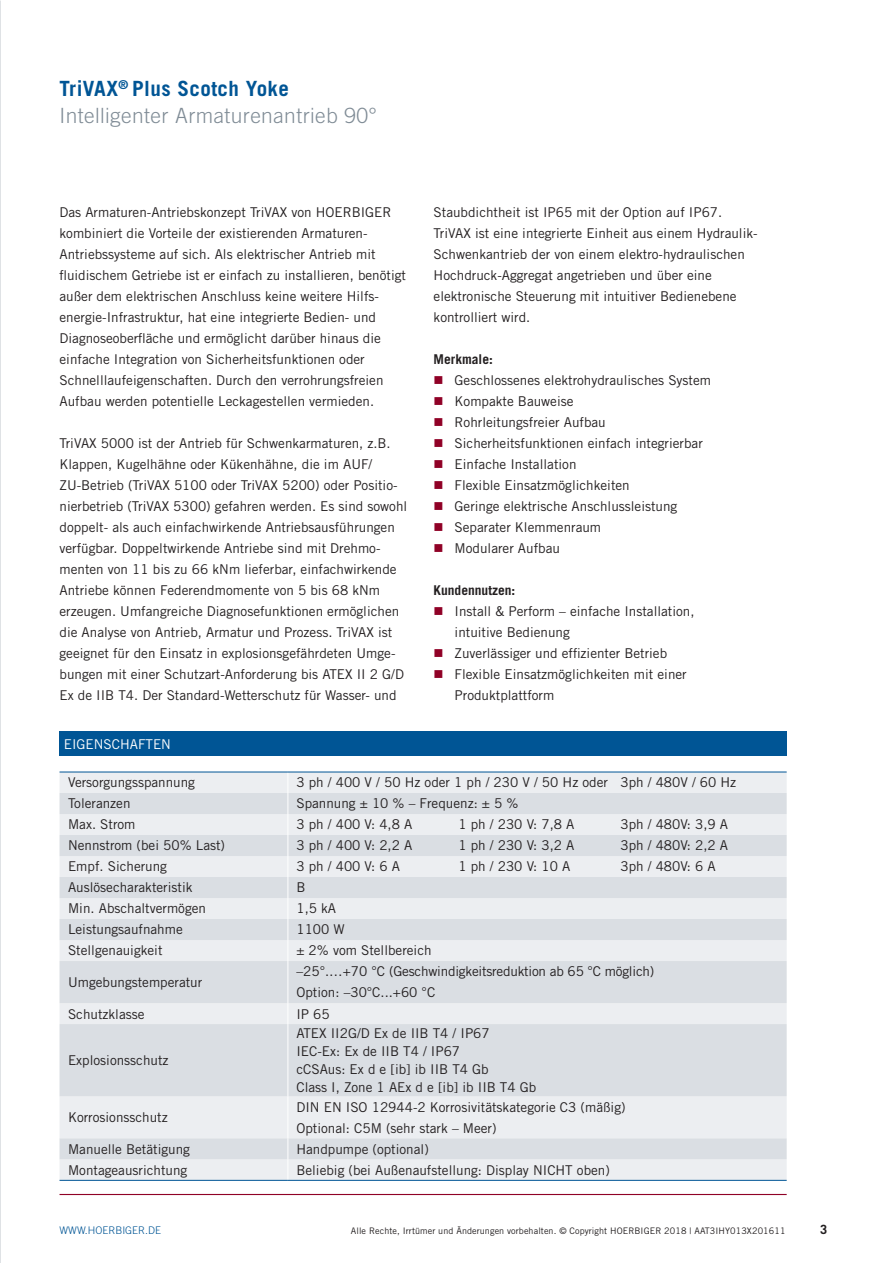
<style>
.page{position:relative;width:893px;height:1263px;background:#fff}
.page>*{position:absolute;margin:0;border:0;box-sizing:border-box;transform-origin:0 0}
.t1{font:300 21px/27px "Trade Gothic LT Std";letter-spacing:.02em;color:#808c96}
.t2{font:13.5px/21px "Trade Gothic LT Std";color:#231f20}
.t3{font:700 13.5px "Trade Gothic LT Std";color:#231f20}
.t4{font:13.5px "Trade Gothic LT Std";color:#fff}
.t5{font:700 12.75px "Trade Gothic LT Std";color:#231f20}
.t6{font:300 10.5px "Trade Gothic LT Std";color:#005595}
.t7{font:9px "Trade Gothic LT Std";letter-spacing:.01em;color:#231f20}
.s1{font-weight:700;color:#005595}
.s2{color:#900126}
</style>
<div class="page">
<hr style="left:60px;top:1194px;width:727px;height:1px;background:#900126">
<div style="left:60px;top:732px;width:727px;height:24px;background:#005595"></div>
<div style="left:60px;top:773px;width:727px;height:407px;background:#eceef1"></div>
<svg style="left:60px;top:793px;width:727px;height:366px;fill:#dadee3"></svg>
<svg style="left:288px;top:773px;width:1px;height:188px"></svg>
<hr style="left:288px;top:961px;width:1px;height:42px;background:#fff">
<svg style="left:288px;top:1003px;width:1px;height:21px"></svg>
<hr style="left:288px;top:1024px;width:1px;height:72px;background:#fff">
<hr style="left:288px;top:1096px;width:1px;height:42px;background:#fff">
<svg style="left:288px;top:1138px;width:1px;height:42px"></svg>
<hr style="left:60px;top:772px;width:228px;height:1px;background:#005595">
<hr style="left:60px;top:1180px;width:228px;height:1px;background:#005595">
<hr style="left:288px;top:1180px;width:499px;height:1px;background:#005595">
<hr style="left:288px;top:772px;width:499px;height:1px;background:#005595">
<h1 class="t1" style="left:60px;top:75px;width:319px"><span class="s1">TriVAX</span><sup>®</sup> <span class="s1">Plus Scotch Yoke<br></span>I ntelligenter Armaturenantrieb 90°</h1>
<p class="t2" style="left:60px;top:201px;width:348px">Das Armaturen-Antriebskonzept TriVAX von HOERBIGER kombiniert die Vorteile der existierenden Armaturen-Antriebssysteme auf sich. Als elektrischer Antrieb mit fluidischem Getriebe ist er einfach zu installieren, benötigt außer dem elektrischen Anschluss keine weitere Hilfs&shy;energie-Infrastruktur, hat eine integrierte Bedien- und Diagnoseoberfläche und ermöglicht darüber hinaus die einfache Integration von Sicherheitsfunktionen oder Schnelllaufeigenschaften. Durch den verrohrungsfreien Aufbau werden potentielle Leckagestellen vermieden.</p>
<p class="t2" style="left:60px;top:432px;width:349px">TriVAX 5000 ist der Antrieb für Schwenkarmaturen, z.B.<br>Klappen, Kugelhähne oder Kükenhähne, die im AUF/<br>ZU -Betrieb (TriVAX 5100 oder TriVAX 5200) oder Positio&shy;nierbetrieb (TriVAX 5300) gefahren werden. Es sind sowohl doppelt- als auch einfachwirkende Antriebsausführungen verfügbar. Doppeltwirkende Antriebe sind mit Drehmo&shy;menten von 11 bis zu 66 kN m lieferbar, einfachwirkende Antriebe können Federendmomente von 5 bis 68 kN m erzeugen. U mfangreiche Diagnosefunktionen ermöglichen die Analyse von Antrieb, Armatur und Prozess. TriVAX ist geeignet für den Einsatz in explosionsgefährdeten U mge&shy;bungen mit einer Schutzart-Anforderung bis ATEX II 2 G/D Ex de IIB T4. Der Standard-Wetterschutz für Wasser- und</p>
<p class="t2" style="left:434px;top:201px;width:326px">Staubdichtheit ist IP65 mit der Option auf IP67.<br>TriVAX ist eine integrierte Einheit aus einem Hydraulik-Schwenkantrieb der von einem elektro-hydraulischen Hochdruck-Aggregat angetrieben und über eine elektronische Steuerung mit intuitiver Bedienebene kontrolliert wird.</p>
<p class="t3" style="left:434px;top:351px;width:61px">Merkmale:</p>
<p class="t2" style="left:434px;top:369px;width:279px"><span class="s2">■</span> Geschlossenes elektrohydraulisches System</p>
<p class="t2" style="left:434px;top:390px;width:141px"><span class="s2">■</span> Kompakte Bauweise</p>
<p class="t2" style="left:434px;top:411px;width:174px"><span class="s2">■</span> Rohrleitungsfreier Aufbau</p>
<p class="t2" style="left:434px;top:432px;width:271px"><span class="s2">■</span> Sicherheitsfunktionen einfach integrierbar</p>
<p class="t2" style="left:434px;top:453px;width:144px"><span class="s2">■</span> Einfache Installation</p>
<p class="t2" style="left:434px;top:474px;width:198px"><span class="s2">■</span> Flexible Einsatzmöglichkeiten</p>
<p class="t2" style="left:434px;top:495px;width:245px"><span class="s2">■</span> Geringe elektrische Anschlussleistung</p>
<p class="t2" style="left:434px;top:516px;width:169px"><span class="s2">■</span> Separater Klemmenraum</p>
<p class="t2" style="left:434px;top:537px;width:128px"><span class="s2">■</span> Modularer Aufbau</p>
<p class="t3" style="left:434px;top:582px;width:83px">Kundennutzen:</p>
<p class="t2" style="left:455px;top:600px;width:241px;text-indent:-21px"><span class="s2">■</span> Install &amp; Perform – einfache Installation, intuitive Bedienung</p>
<p class="t2" style="left:434px;top:642px;width:235px"><span class="s2">■</span> Zuverlässiger und effizienter Betrieb</p>
<p class="t2" style="left:455px;top:663px;width:234px;text-indent:-21px"><span class="s2">■</span> Flexible Einsatzmöglichkeiten mit einer<br>Produktplattform</p>
<p class="t4" style="left:64px;top:736px;width:58px">Eigenscha</p>
<p class="t4" style="left:138px;top:736px;width:35px">fte n</p>
<p class="t2" style="left:68px;top:772px;width:129px">Versorgungsspannung</p>
<p class="t2" style="left:296px;top:772px;width:441px">3 ph / 400 V / 50 Hz oder 1 ph / 230 V / 50 Hz oder 3ph / 480V / 60 Hz</p>
<p class="t2" style="left:68px;top:793px;width:64px">Toleranzen</p>
<p class="t2" style="left:296px;top:793px;width:224px">Spannung ± 10 % – Frequenz: ± 5 %</p>
<p class="t2" style="left:68px;top:814px;width:69px">Max. Strom</p>
<p class="t2" style="left:296px;top:814px;width:117px">3 ph / 400 V: 4,8 A</p>
<p class="t2" style="left:458px;top:814px;width:117px">1 ph / 230 V: 7,8 A</p>
<p class="t2" style="left:620px;top:814px;width:109px">3ph / 480V: 3,9 A</p>
<p class="t2" style="left:68px;top:835px;width:159px">N ennstrom (bei 50% Last)</p>
<p class="t2" style="left:296px;top:835px;width:117px">3 ph / 400 V: 2,2 A</p>
<p class="t2" style="left:458px;top:835px;width:117px">1 ph / 230 V: 3,2 A</p>
<p class="t2" style="left:620px;top:835px;width:109px">3ph / 480V: 2,2 A</p>
<p class="t2" style="left:68px;top:856px;width:100px">Empf. Sicherung</p>
<p class="t2" style="left:296px;top:856px;width:105px">3 ph / 400 V: 6 A</p>
<p class="t2" style="left:458px;top:856px;width:113px">1 ph / 230 V: 10 A</p>
<p class="t2" style="left:620px;top:856px;width:97px">3ph / 480V: 6 A</p>
<p class="t2" style="left:68px;top:877px;width:126px">Auslösecharakteristik</p>
<p class="t2" style="left:296px;top:877px;width:11px">B</p>
<p class="t2" style="left:68px;top:898px;width:139px">Min. Abschaltvermögen</p>
<p class="t2" style="left:296px;top:898px;width:41px">1,5 kA</p>
<p class="t2" style="left:68px;top:919px;width:116px">Leistungsaufnahme</p>
<p class="t2" style="left:296px;top:919px;width:49px">1100 W</p>
<p class="t2" style="left:68px;top:940px;width:96px">Stellgenauigkeit</p>
<p class="t2" style="left:296px;top:940px;width:137px">± 2% vom Stellbereich</p>
<p class="t2" style="left:68px;top:971px;width:136px">U mgebungstemperatur</p>
<p class="t2" style="left:296px;top:961px;width:359px">–25°.…+70 °C (Geschwindigkeitsreduktion ab 65 °C möglich)<br>Option: –30°C...+60 °C</p>
<p class="t2" style="left:68px;top:1003px;width:78px">Schutzklasse</p>
<p class="t2" style="left:296px;top:1003px;width:35px">IP 65</p>
<p class="t2" style="left:68px;top:1050px;width:102px">Explosionsschutz</p>
<p class="t2" style="left:296px;top:1024px;width:241px;line-height:18px">ATEX II2G/D Ex de IIB T4 / IP67<br>IEC-Ex: Ex de IIB T4 / IP67<br>cCSAus: Ex d e [ib] ib IIB T4 Gb<br>Class I, Zone 1 AEx d e [ib] ib IIB T4 Gb</p>
<p class="t2" style="left:68px;top:1107px;width:101px">Korrosionsschutz</p>
<p class="t2" style="left:296px;top:1096px;width:331px">DIN EN ISO 12944-2 Korrosivitätskategorie C3 (mäßig)<br>Optional: C5M (sehr stark – Meer)</p>
<p class="t2" style="left:68px;top:1138px;width:123px">Manuelle Betätigung</p>
<p class="t2" style="left:296px;top:1138px;width:134px">Handpumpe (optional)</p>
<p class="t2" style="left:68px;top:1159px;width:121px">Montageausrichtung</p>
<p class="t2" style="left:296px;top:1159px;width:315px">Beliebig (bei Außenaufstellung: Display N ICHT oben)</p>
<p class="t6" style="left:60px;top:1224px;width:103px">www.hoerbiger.de</p>
<p class="t7" style="left:351px;top:1226px;width:436px">Alle Rechte, Irrtümer und Änderungen vorbehalten. © Copyright HOERBIGER 2018 | AAT3IHY013X201611</p>
<p class="t5" style="left:820px;top:1222px;width:9px">3</p>
</div>
